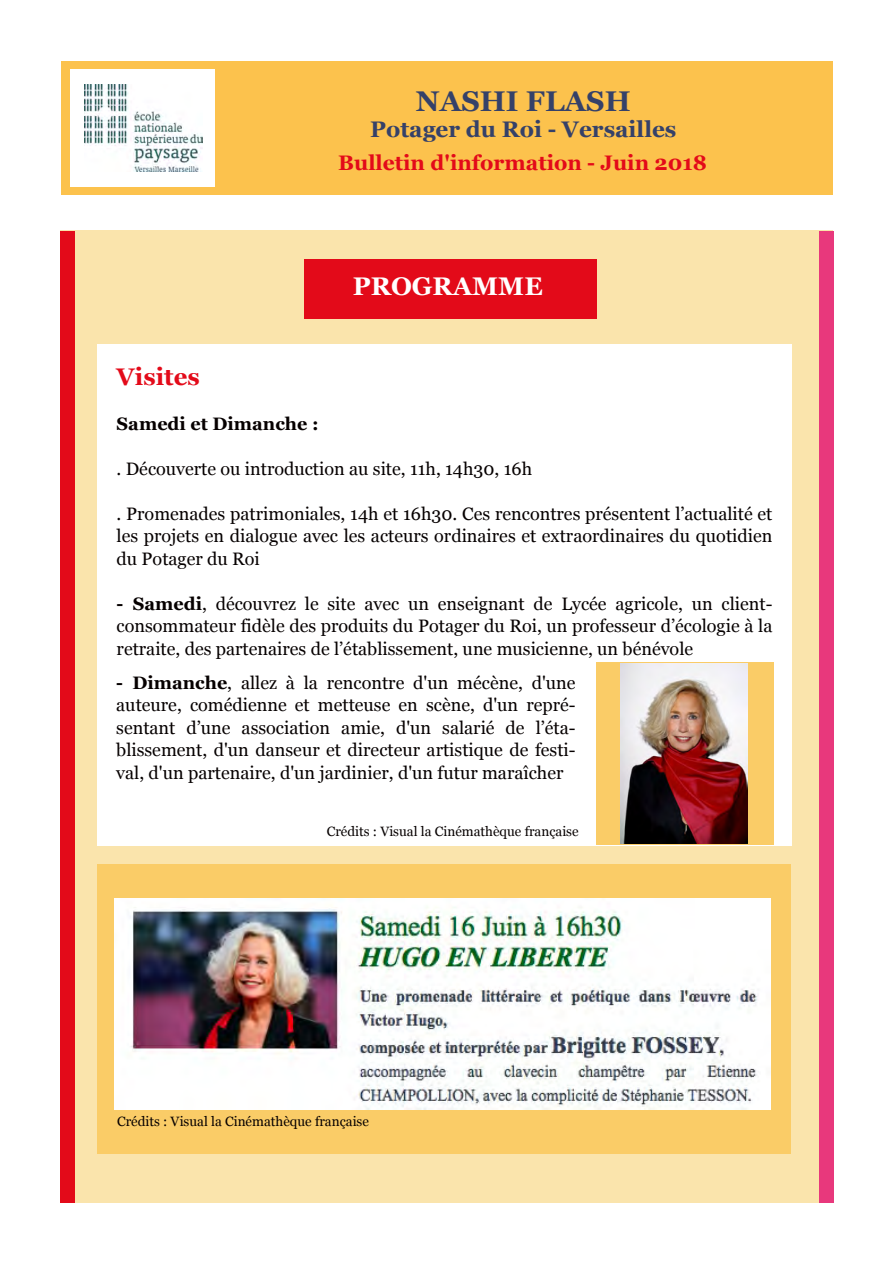
<style>
.page{position:relative;width:893px;height:1263px;background:#fff}
.page>*{position:absolute;margin:0;border:0;box-sizing:border-box;transform-origin:0 0}
.t1{font:700 28.5px "Georgia";color:#354169}
.t2{font:700 25.5px "Georgia";color:#fff}
.t3{font:700 24px "Georgia";color:#e30a19}
.t4{font:700 22.5px "Georgia";color:#354169}
.t5{font:700 21px "Georgia";color:#e30a19}
.t6{font:18px/22.5px "Georgia";color:#060000;text-align:justify}
.t7{font:700 18px "Georgia";color:#060000}
.t8{font:13.5px "Georgia";color:#060000}
.s1{font-weight:700}
</style>
<div class="page">
<div style="left:60px;top:230px;width:772px;height:973px;background:#fae4ac"></div>
<div style="left:60px;top:232px;width:15px;height:971px;background:#e30a19"></div>
<div style="left:819px;top:232px;width:15px;height:971px;background:#e8387c"></div>
<div style="left:98px;top:345px;width:694px;height:501px;background:#fff"></div>
<div style="left:61px;top:61px;width:771px;height:134px;background:#fcc24d"></div>
<div style="left:70px;top:69px;width:144px;height:117px;background:#fff"></div>
<img style="left:84px;top:84px;width:118px;height:87px">
<div style="left:97px;top:864px;width:693px;height:289px;background:#facc67"></div>
<img style="left:114px;top:898px;width:657px;height:211px">
<div style="left:304px;top:259px;width:293px;height:60px;background:#e30a19"></div>
<div style="left:597px;top:662px;width:177px;height:183px;background:#facc67"></div>
<img style="left:620px;top:663px;width:128px;height:181px">
<h1 class="t1" style="left:416px;top:79px;width:216px">NASHI FLASH</h1>
<p class="t4" style="left:370px;top:112px;width:308px">Potager du Roi - Versailles</p>
<p class="t5" style="left:338px;top:147px;width:370px">Bulletin d'information - Juin 2018</p>
<h2 class="t2" style="left:353px;top:267px;width:191px">PROGRAMME</h2>
<h3 class="t3" style="left:117px;top:358px;width:85px">Visites</h3>
<p class="t7" style="left:117px;top:410px;width:203px">Samedi et Dimanche :</p>
<p class="t6" style="left:117px;top:457px;width:417px">. Découverte ou introduction au site, 11h, 14h30, 16h</p>
<p class="t6" style="left:117px;top:502px;width:657px">. Promenades patrimoniales, 14h et 16h30. Ces rencontres présentent l’actualité et les projets en dialogue avec les acteurs ordinaires et extraordinaires du quotidien du Potager du Roi</p>
<p class="t6" style="left:117px;top:592px;width:657px"><span class="s1">- Samedi</span>, découvrez le site avec un enseignant de Lycée agricole, un client&shy;consommateur fidèle des produits du Potager du Roi, un professeur d’écologie à la retraite, des partenaires de l’établissement, une musicienne, un bénévole</p>
<p class="t6" style="left:116px;top:671px;width:461px"><span class="s1">- Dimanche</span>, allez à la rencontre d'un mécène, d'une auteure, comédienne et metteuse en scène, d'un repré&shy;sentant d’une association amie, d'un salarié de l’éta&shy;blissement, d'un danseur et directeur artistique de festi&shy;val, d'un partenaire, d'un jardinier, d'un futur maraîcher</p>
<p class="t8" style="left:327px;top:821px;width:253px">Crédits : Visual la Cinémathèque française</p>
<p class="t8" style="left:117px;top:1111px;width:253px">Crédits : Visual la Cinémathèque française</p>
</div>
